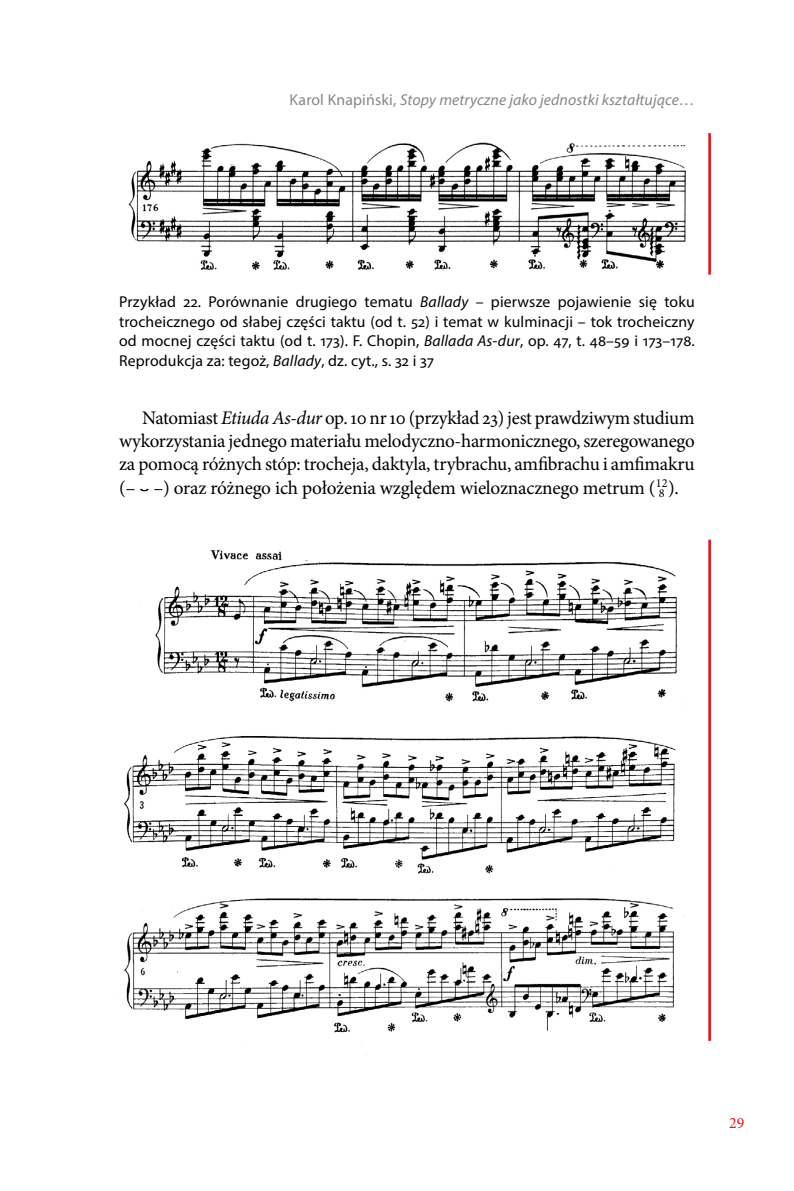
<style>
.page{position:relative;width:794px;height:1191px;background:#fff}
.page>*{position:absolute;margin:0;border:0;box-sizing:border-box;transform-origin:0 0}
.t1{font:19.25px/23.1px "Minion Pro";letter-spacing:-.01em;color:#000;text-align:justify}
.t2{font:19.25px "Myriad Pro";color:#000;scale:1.75 1}
.t3{font:15.75px/19.6px "Myriad Pro";letter-spacing:.01em;color:#000;text-align:justify}
.t4{font:italic 15.75px "Myriad Pro";letter-spacing:.01em;color:#878787}
.t5{font:15.75px "Minion Pro";color:#e4151d}
.s1{font-style:normal}
.s2{font-style:italic}
</style>
<div class="page">
<img style="left:124px;top:550px;width:561px;height:505px">
<hr style="left:708px;top:539px;width:3px;height:501px;background:#e4151d">
<img style="left:128px;top:142px;width:558px;height:128px">
<hr style="left:708px;top:133px;width:3px;height:142px;background:#e4151d">
<p class="t4" style="left:290px;top:90px;width:406px"><span class="s1">Karol Knapiński,</span> Stopy metryczne jako jednostki kształtujące…</p>
<p class="t3" style="left:119px;top:291px;width:577px">Przykład 22. Porównanie drugiego tematu <span class="s2">Ballady</span> – pierwsze pojawienie się toku trocheicznego od słabej części taktu (od t. 52) i temat w kulminacji – tok trocheiczny od mocnej części taktu (od t. 173). F. Chopin, <span class="s2">Ballada As-dur</span>, op. 47, t. 48–59 i 173–178.<br>Reprodukcja za: tegoż, <span class="s2">Ballady</span>, dz. cyt., s. 32 i 37</p>
<p class="t1" style="left:119px;top:406px;width:577px;text-indent:23px">Natomiast <span class="s2">Etiuda As-dur</span> op. 10 nr 10 (przykład 23) jest prawdziwym studium wykorzystania jednego materiału melodyczno-harmonicznego, szeregowanego za pomocą różnych stóp: trocheja, daktyla, trybrachu, amfibrachu i amfimakru (–</p>
<p class="t2" style="left:139px;top:484px;width:7px">˘</p>
<p class="t1" style="left:153px;top:476px;width:516px">–) oraz różnego ich położenia względem wieloznacznego metrum (<sup>12</sup></p>
<p class="t1" style="left:659px;top:476px;width:22px"><sub>8</sub> ).</p>
<p class="t5" style="left:729px;top:1112px;width:17px">29</p>
</div>
